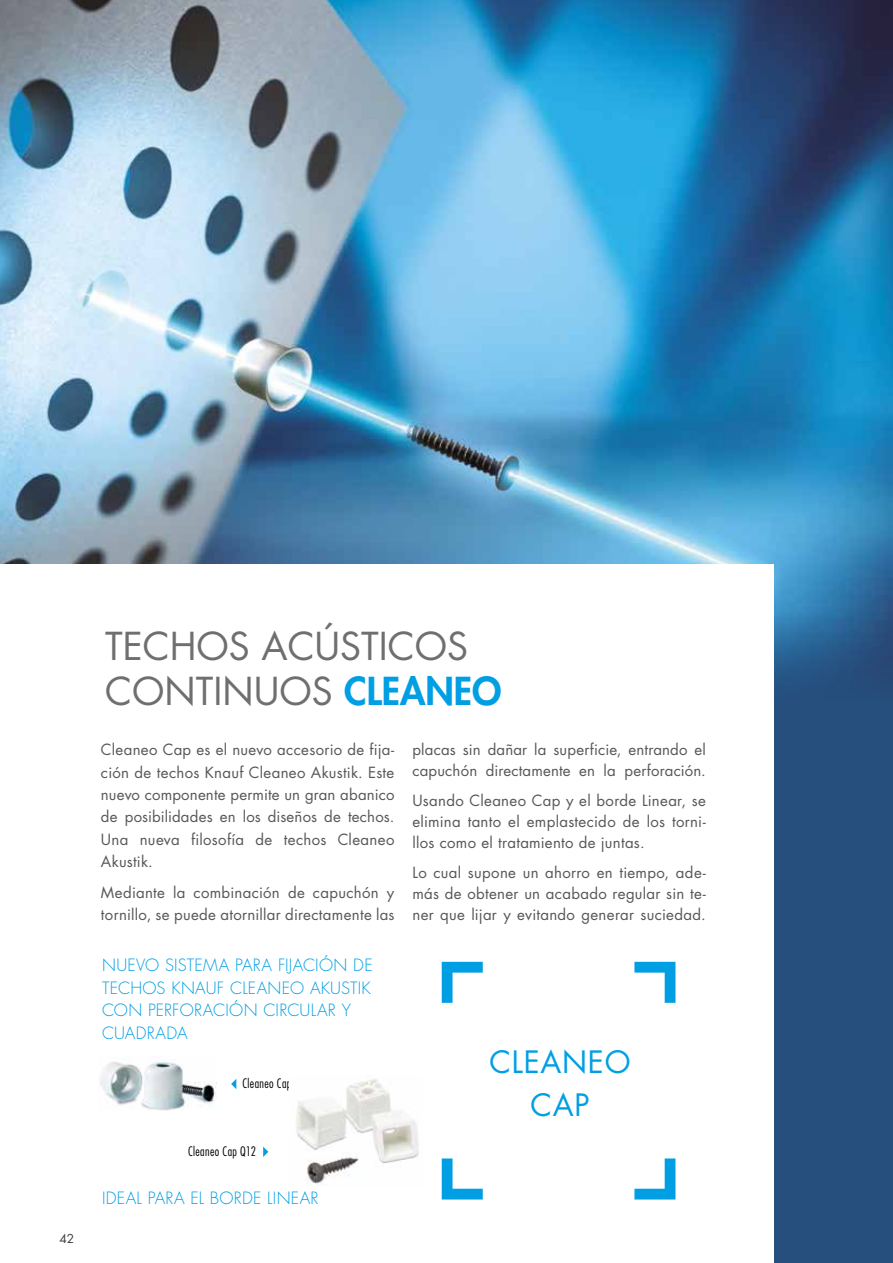
<style>
.page{position:relative;width:893px;height:1263px;background:#fff}
.page>*{position:absolute;margin:0;border:0;box-sizing:border-box;transform-origin:0 0}
.t1{font:37.5px/45px "Futura Std";color:#706f6f}
.t2{font:30px/43.5px "Futura Std";letter-spacing:.025em;color:#009fe3;text-align:center}
.t3{font:300 16.5px/22.5px "Futura Std";letter-spacing:.015em;color:#009fe3}
.t4{font:15px/22.4px "Futura Std";letter-spacing:.015em;color:#575756;text-align:justify}
.t5{font:300 condensed 12.75px "Futura Std";letter-spacing:.03em;color:#000}
.t6{font:12px "Futura Std";color:#3c3c3b}
.s1{font-weight:800;color:#009fe3}
</style>
<div class="page">
<div style="left:0;top:564px;width:893px;height:699px;background:#264f7d"></div>
<img style="left:0;top:0;width:893px;height:675px">
<div style="left:0;top:564px;width:774px;height:699px;background:#fff"></div>
<svg style="left:442px;top:962px;width:41px;height:41px"></svg>
<svg style="left:634px;top:962px;width:41px;height:41px"></svg>
<svg style="left:442px;top:1158px;width:41px;height:41px"></svg>
<svg style="left:634px;top:1158px;width:41px;height:41px"></svg>
<img style="left:100px;top:1061px;width:117px;height:50px">
<svg style="left:231px;top:1079px;width:5px;height:10px"></svg>
<img style="left:296px;top:1079px;width:123px;height:105px">
<svg style="left:263px;top:1147px;width:5px;height:10px"></svg>
<p class="t6" style="left:60px;top:1231px;width:16px">42</p>
<h1 class="t1" style="left:105px;top:624px;width:398px">TECHOS ACÚSTICOS<br>CONTINUOS <span class="s1">CLEANEO</span></h1>
<p class="t4" style="left:101px;top:739px;width:295px">Cleaneo Cap es el nuevo accesorio de fija&shy;ción de techos Knauf Cleaneo Akustik. Este nuevo componente permite un gran abanico de posibilidades en los diseños de techos.<br>Una nueva filosofía de techos Cleaneo Akustik.</p>
<p class="t4" style="left:101px;top:881px;width:295px">Mediante la combinación de capuchón y tornillo, se puede atornillar directamente las</p>
<p class="t3" style="left:102px;top:954px;width:272px">NUEVO SISTEMA PARA FIJACIÓN DE<br>TECHOS KNAUF CLEANEO AKUSTIK<br>CON PERFORACIÓN CIRCULAR Y<br>CUADRADA</p>
<p class="t5" style="left:242px;top:1075px;width:59px">Cleaneo Cap R</p>
<p class="t5" style="left:188px;top:1143px;width:69px">Cleaneo Cap Q12</p>
<p class="t3" style="left:102px;top:1187px;width:218px">IDEAL PARA EL BORDE LINEAR</p>
<p class="t4" style="left:412px;top:739px;width:295px;line-height:21.1px">placas sin dañar la superficie, entrando el capuchón directamente en la perforación.</p>
<p class="t4" style="left:412px;top:790px;width:295px;line-height:21.1px">Usando Cleaneo Cap y el borde Linear, se elimina tanto el emplastecido de los torni&shy;llos como el tratamiento de juntas.</p>
<p class="t4" style="left:412px;top:862px;width:295px;line-height:21.1px">Lo cual supone un ahorro en tiempo, ade&shy;más de obtener un acabado regular sin te&shy;ner que lijar y evitando generar suciedad.</p>
<h2 class="t2" style="left:489px;top:1040px;width:143px">CLEANEO<br>CAP</h2>
</div>
